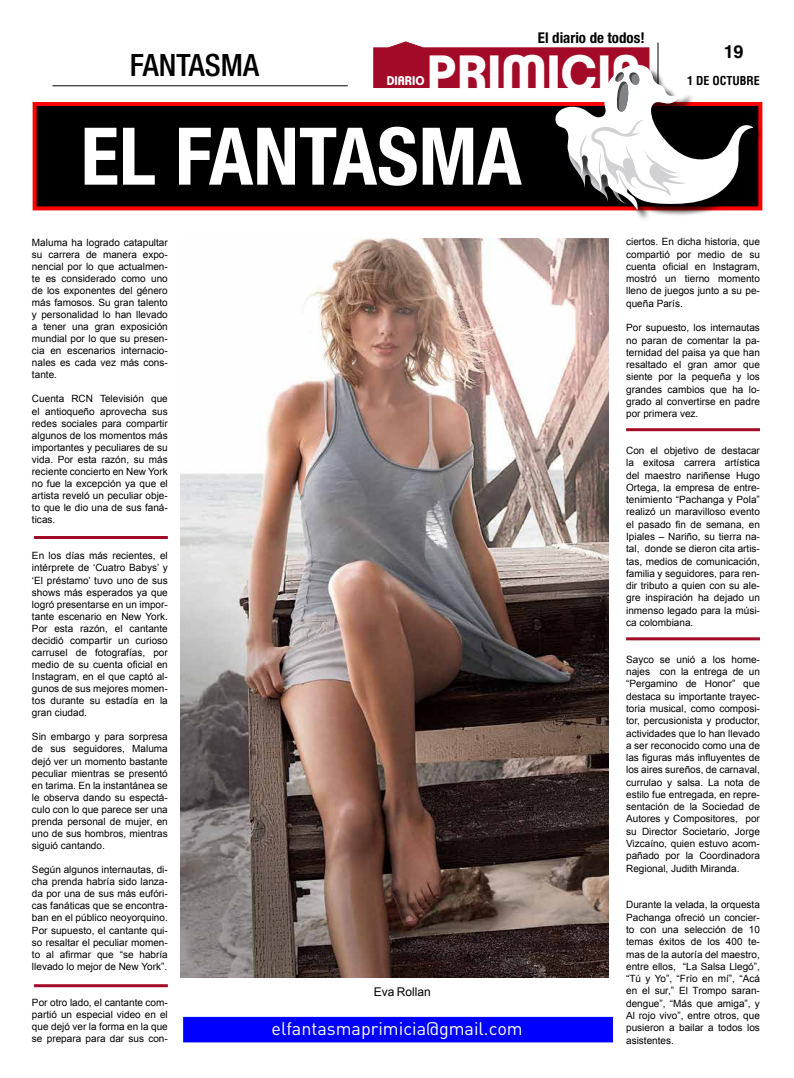
<style>
.page{position:relative;width:794px;height:1078px;background:#fff}
.page>*{position:absolute;margin:0;border:0;box-sizing:border-box;transform-origin:0 0}
.t1{font:700 condensed 79.6px "Helvetica Neue LT Std";color:#fff}
.t2{font:700 49.4px "Clemente P Dam";color:#fff}
.t3{font:500 condensed 30.7px "Helvetica Neue LT Std";color:#000}
.t4{font:18px "DINOT";color:#fff}
.t5{font:700 18px "Helvetica LT Std";color:#000}
.t6{font:700 condensed 14.9px "Helvetica Neue LT Std";color:#000}
.t7{font:700 12.2px "Clemente P Dam";color:#fff;scale:.96 1}
.t8{font:700 condensed 12px "Helvetica LT Std";color:#000}
.t9{font:12px "Arial";color:#000}
.t10{font:10px/12.1px "Arial";color:#000;text-align:justify}
.s1{color:#fff}
</style>
<div class="page">
<hr style="left:52px;top:85px;width:296px;height:1px;background:#000">
<div style="left:35px;top:104px;width:725px;height:104px;background:#000"></div>
<div style="left:33px;top:102px;width:729px;height:108px;border:4px solid #f00"></div>
<div style="left:557px;top:66px;width:208px;height:156px;background:#000;opacity:.75"></div>
<div style="left:183px;top:1016px;width:430px;height:26px;background:#00f;border:3px solid #00f"></div>
<hr style="left:626px;top:428px;width:134px;height:3px;background:#a30a27">
<hr style="left:626px;top:637px;width:134px;height:3px;background:#a30a27">
<hr style="left:34px;top:536px;width:134px;height:3px;background:#a30a27">
<hr style="left:34px;top:983px;width:134px;height:3px;background:#a30a27">
<img style="left:181px;top:238px;width:427px;height:738px">
<svg style="left:373px;top:42px;width:380px;height:168px"></svg>
<h3 class="t3" style="left:130px;top:46px;width:131px">FANTASMA</h3>
<h3 class="t6" style="left:538px;top:29px;width:113px">El diario de todos!<span class="s1">!</span></h3>
<h2 class="t2" style="left:427px;top:43px;width:215px">PRIMICIA</h2>
<p class="t7" style="left:387px;top:73px;width:41px">DIARIO</p>
<h1 class="t1" style="left:81px;top:108px;width:442px">EL FANTASMA</h1>
<h3 class="t5" style="left:724px;top:41px;width:21px">19</h3>
<p class="t8" style="left:687px;top:73px;width:74px">1 DE OCTUBRE</p>
<p class="t10" style="left:32px;top:236px;width:137px">Maluma ha logrado catapultar su carrera de manera expo&shy;nencial por lo que actualmen&shy;te es considerado como uno de los exponentes del género más famosos. Su gran talento y personalidad lo han llevado a tener una gran exposición mundial por lo que su presen&shy;cia en escenarios internacio&shy;nales es cada vez más cons&shy;tante.</p>
<p class="t10" style="left:32px;top:393px;width:137px">Cuenta RCN Televisión que el antioqueño aprovecha sus redes sociales para compartir algunos de los momentos más importantes y peculiares de su vida. Por esta razón, su más reciente concierto en New York no fue la excepción ya que el artista reveló un peculiar obje&shy;to que le dio una de sus faná&shy;ticas.</p>
<p class="t10" style="left:32px;top:549px;width:137px">En los días más recientes, el intérprete de ‘Cuatro Babys’ y ‘El préstamo’ tuvo uno de sus shows más esperados ya que logró presentarse en un impor&shy;tante escenario en New York.<br>Por esta razón, el cantante decidió compartir un curioso carrusel de fotografías, por medio de su cuenta oficial en Instagram, en el que captó al&shy;gunos de sus mejores momen&shy;tos durante su estadía en la gran ciudad.</p>
<p class="t10" style="left:32px;top:730px;width:137px">Sin embargo y para sorpresa de sus seguidores, Maluma dejó ver un momento bastante peculiar mientras se presentó en tarima. En la instantánea se le observa dando su espectá&shy;culo con lo que parece ser una prenda personal de mujer, en uno de sus hombros, mientras siguió cantando.</p>
<p class="t10" style="left:32px;top:863px;width:137px">Según algunos internautas, di&shy;cha prenda habría sido lanza&shy;da por una de sus más eufóri&shy;cas fanáticas que se encontra&shy;ban en el público neoyorquino.<br>Por supuesto, el cantante qui&shy;so resaltar el peculiar momen&shy;to al afirmar que “se habría llevado lo mejor de New York”.</p>
<p class="t10" style="left:32px;top:996px;width:137px">Por otro lado, el cantante com&shy;partió un especial video en el que dejó ver la forma en la que se prepara para dar sus con-</p>
<p class="t9" style="left:374px;top:983px;width:59px">Eva Rollan</p>
<h3 class="t4" style="left:272px;top:1017px;width:252px">elfantasmaprimicia@gmail.com</h3>
<p class="t10" style="left:626px;top:236px;width:135px">ciertos. En dicha historia, que compartió por medio de su cuenta oficial en Instagram, mostró un tierno momento lleno de juegos junto a su pe&shy;queña París.</p>
<p class="t10" style="left:626px;top:321px;width:135px">Por supuesto, los internautas no paran de comentar la pa&shy;ternidad del paisa ya que han resaltado el gran amor que siente por la pequeña y los grandes cambios que ha lo&shy;grado al convertirse en padre por primera vez.</p>
<p class="t10" style="left:626px;top:444px;width:135px">Con el objetivo de destacar la exitosa carrera artística del maestro nariñense Hugo Ortega, la empresa de entre&shy;tenimiento “Pachanga y Pola” realizó un maravilloso evento el pasado fin de semana, en Ipiales – Nariño, su tierra na&shy;tal, donde se dieron cita artis&shy;tas, medios de comunicación, familia y seguidores, para ren&shy;dir tributo a quien con su ale&shy;gre inspiración ha dejado un inmenso legado para la músi&shy;ca colombiana.</p>
<p class="t10" style="left:626px;top:653px;width:135px">Sayco se unió a los home&shy;najes con la entrega de un “Pergamino de Honor” que destaca su importante trayec&shy;toria musical, como composi&shy;tor, percusionista y productor, actividades que lo han llevado a ser reconocido como una de las figuras más influyentes de los aires sureños, de carnaval, currulao y salsa. La nota de estilo fue entregada, en repre&shy;sentación de la Sociedad de Autores y Compositores, por su Director Societario, Jorge Vizcaíno, quien estuvo acom&shy;pañado por la Coordinadora Regional, Judith Miranda.</p>
<p class="t10" style="left:626px;top:898px;width:135px">Durante la velada, la orquesta Pachanga ofreció un concier&shy;to con una selección de 10 temas éxitos de los 400 te&shy;mas de la autoría del maestro, entre ellos, “La Salsa Llegó”, “Tú y Yo”, “Frío en mí”, “Acá en el sur,” El Trompo saran&shy;dengue”, “Más que amiga”, y Al rojo vivo”, entre otros, que pusieron a bailar a todos los asistentes.</p>
</div>
